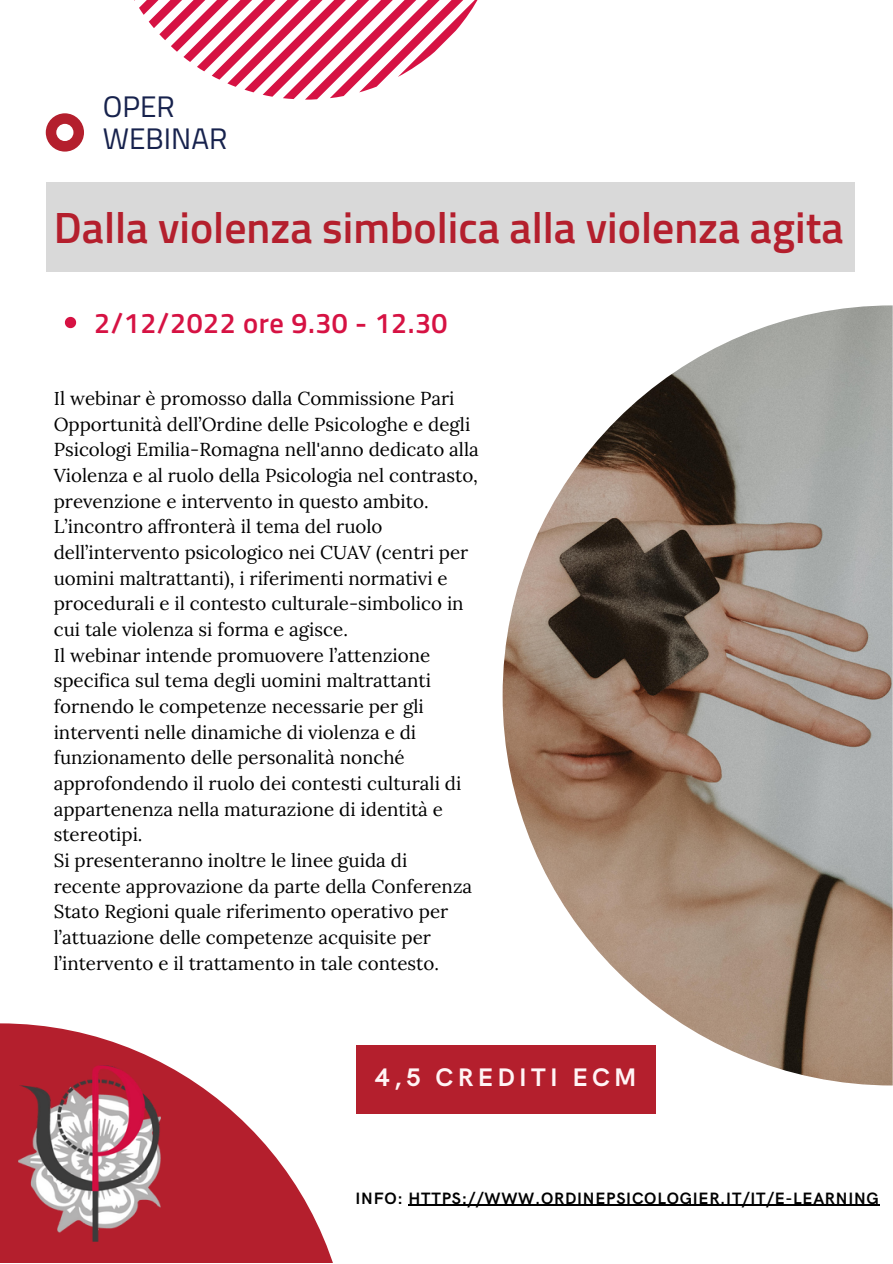
<style>
.page{position:relative;width:893px;height:1264px;background:#fff}
.page>*{position:absolute;margin:0;border:0;box-sizing:border-box;transform-origin:0 0}
.t1{font:600 43.8px "Titillium Web";color:#b41f2d}
.t2{font:29.7px/31.7px "Titillium Web";color:#17224d}
.t3{font:600 28.5px "Titillium Web";letter-spacing:.02em;color:#d61243}
.t4{font:700 25.5px "HK Grotesk";letter-spacing:.165em;color:#fff4f5}
.t5{font:18.75px/25.7px "Lora";color:#000}
.t6{font:700 16.5px "HK Grotesk";letter-spacing:.045em;color:#000}
</style>
<div class="page">
<img style="left:502px;top:305px;width:390px;height:780px">
<svg style="left:134px;top:0;width:344px;height:100px"></svg>
<svg style="left:46px;top:113px;width:38px;height:39px"></svg>
<div style="left:46px;top:182px;width:808px;height:90px;background:#d9d9d9"></div>
<svg style="left:0;top:1023px;width:333px;height:239px;fill:#b41f2d"></svg>
<div style="left:356px;top:1044px;width:299px;height:69px;background:#b41f2d"></div>
<img style="left:18px;top:1065px;width:142px;height:176px">
<svg style="left:65px;top:317px;width:11px;height:11px"></svg>
<hr style="left:408px;top:1204px;width:471px;height:1px;background:#000">
<h2 class="t2" style="left:103px;top:90px;width:126px">OPER<br>WEBINAR</h2>
<h1 class="t1" style="left:54px;top:194px;width:791px">Dalla violenza simbolica alla violenza agita</h1>
<h3 class="t3" style="left:94px;top:300px;width:355px">2/12/2022 ore 9.30 - 12.30</h3>
<p class="t5" style="left:54px;top:385px;width:426px">Il webinar è promosso dalla Commissione Pari Opportunità dell’Ordine delle Psicologhe e degli Psicologi Emilia-Romagna nell'anno dedicato alla Violenza e al ruolo della Psicologia nel contrasto, prevenzione e intervento in questo ambito.<br>L’incontro affronterà il tema del ruolo dell’intervento psicologico nei CUAV (centri per uomini maltrattanti), i riferimenti normativi e procedurali e il contesto culturale-simbolico in cui tale violenza si forma e agisce.<br>Il webinar intende promuovere l’attenzione specifica sul tema degli uomini maltrattanti fornendo le competenze necessarie per gli interventi nelle dinamiche di violenza e di funzionamento delle personalità nonché approfondendo il ruolo dei contesti culturali di appartenenza nella maturazione di identità e stereotipi.<br>Si presenteranno inoltre le linee guida di recente approvazione da parte della Conferenza Stato Regioni quale riferimento operativo per l’attuazione delle competenze acquisite per l’intervento e il trattamento in tale contesto.</p>
<h3 class="t4" style="left:375px;top:1063px;width:263px">4,5 CREDITI ECM</h3>
<p class="t6" style="left:355px;top:1188px;width:525px">INFO: HTTPS://WWW.ORDINEPSICOLOGIER.IT/IT/E-LEARNING</p>
</div>
